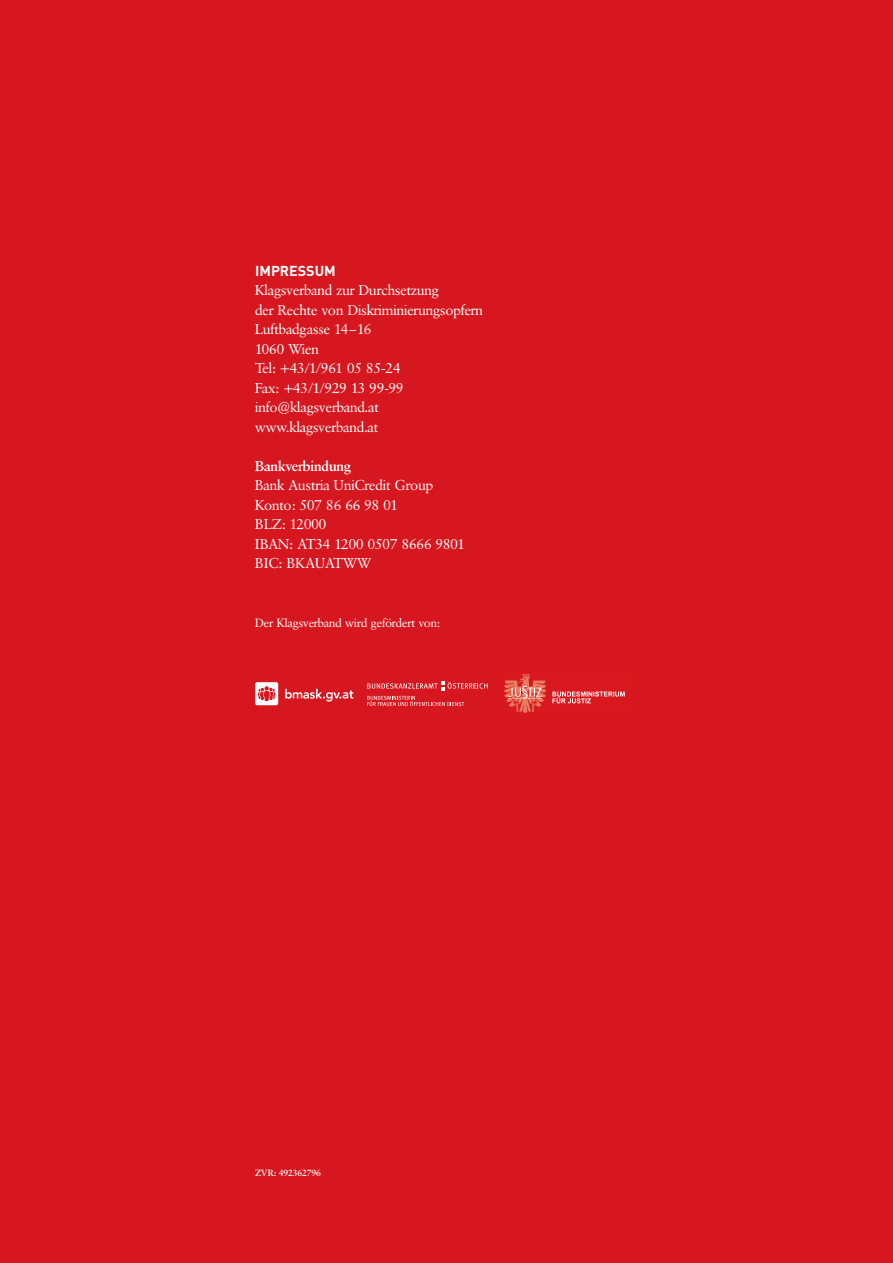
<style>
.page{position:relative;width:893px;height:1263px;background:#d7171f}
.page>*{position:absolute;margin:0;border:0;box-sizing:border-box;transform-origin:0 0}
.t1{font:14.25px/19.5px "Sabon BQ";color:#fff}
.t2{font:700 14.25px "Sabon BQ";color:#fff}
.t3{font:700 14.25px "DIN";color:#fff}
.t4{font:12px "Sabon BQ";color:#fff}
.t5{font:700 9px "Sabon BQ";color:#fff}
</style>
<div class="page">
<div style="left:255px;top:682px;width:23px;height:23px;background:#fff;border-radius:2px"></div>
<svg style="left:258px;top:686px;width:17px;height:15px"></svg>
<svg style="left:285px;top:689px;width:68px;height:13px"></svg>
<svg style="left:367px;top:681px;width:120px;height:25px"></svg>
<img style="left:504px;top:674px;width:121px;height:39px">
<p class="t3" style="left:255px;top:263px;width:82px">IMPRESSUM</p>
<p class="t1" style="left:255px;top:281px;width:229px">Klagsverband zur Durchsetzung<br>der Rechte von Diskriminierungsopfern<br>Luftbadgasse 14–16<br>1060 Wien<br>Tel: +43/1/961 05 85-24<br>Fax: +43/1/929 13 99-99 info@klagsverband.at www.klagsverband.at</p>
<p class="t2" style="left:255px;top:458px;width:97px">Bankverbindung</p>
<p class="t1" style="left:255px;top:476px;width:211px">Bank Austria UniCredit Group<br>Konto: 507 86 66 98 01<br>BLZ: 12000<br>IBAN: AT34 1200 0507 8666 9801<br>BIC: BKAUATWW</p>
<p class="t4" style="left:255px;top:616px;width:187px">Der Klagsverband wird gefördert von:</p>
<p class="t5" style="left:255px;top:1167px;width:67px">ZVR: 492362796</p>
</div>
